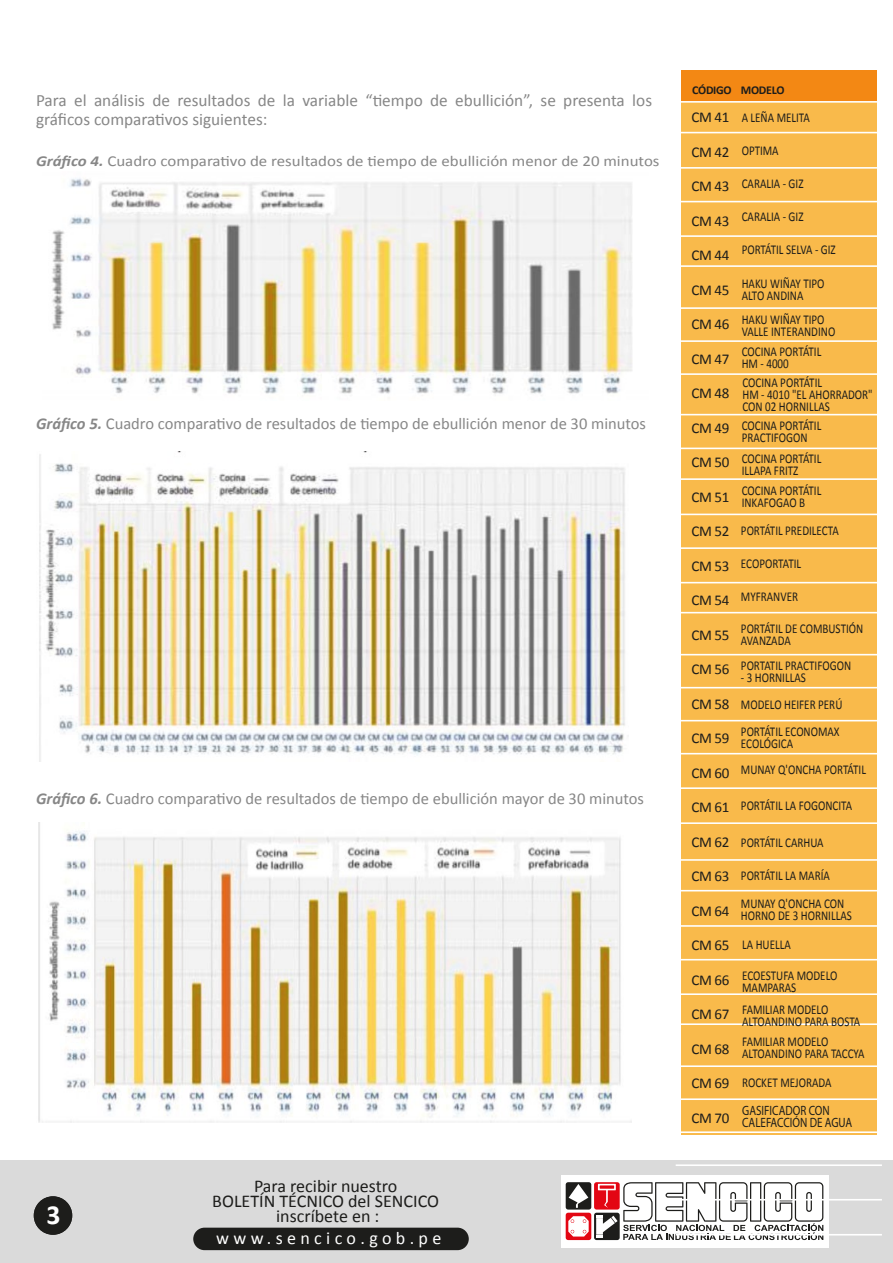
<style>
.page{position:relative;width:893px;height:1263px;background:#fff}
.page>*{position:absolute;margin:0;border:0;box-sizing:border-box;transform-origin:0 0}
.t1{font:700 27.75px "Calibri";color:#fff}
.t2{font:18px/15px "Calibri";color:#1d1d1b;text-align:center}
.t3{font:18px "Calibri";letter-spacing:.24em;color:#fff}
.t4{font:17.25px/18.8px "Calibri";color:#878787}
.t5{font:16.5px "Calibri";color:#878787}
.t6{font:15.15px "Calibri";color:#878787;scale:1.11 1}
.t7{font:15px "Calibri";letter-spacing:-.025em;color:#1d1d1b}
.t8{font:13.5px/12px "Calibri";color:#1d1d1b;scale:.82 1}
.t9{font:13.5px/12px "Myriad Pro";color:#1d1d1b;scale:.82 1}
.t10{font:700 12px "Calibri";letter-spacing:-.025em;color:#1d1d1b}
.s1{font-weight:700;font-style:italic}
</style>
<div class="page">
<div style="left:0;top:1160px;width:893px;height:103px;background:#dadada"></div>
<div style="left:561px;top:1175px;width:267px;height:72px;background:#fff"></div>
<div style="left:566px;top:1182px;width:25px;height:27px;background:#1d1d1b;border-radius:3px"></div>
<svg style="left:569px;top:1184px;width:19px;height:24px"></svg>
<div style="left:594px;top:1182px;width:26px;height:27px;background:#e30613;border-radius:3px"></div>
<div style="left:594px;top:1213px;width:26px;height:27px;background:#1d1d1b;border-radius:3px"></div>
<div style="left:566px;top:1213px;width:25px;height:27px;background:#e30613;border-radius:3px"></div>
<svg style="left:568px;top:1216px;width:21px;height:20px"></svg>
<svg style="left:596px;top:1182px;width:227px;height:58px"></svg>
<div style="left:34px;top:1196px;width:38px;height:39px;background:#1d1d1b;border-radius:50%"></div>
<div style="left:193px;top:1228px;width:276px;height:22px;background:#1d1d1b;border-radius:11px"></div>
<img style="left:52px;top:178px;width:580px;height:216px">
<img style="left:39px;top:451px;width:586px;height:310px">
<img style="left:38px;top:823px;width:594px;height:300px">
<div style="left:681px;top:70px;width:196px;height:1064px;background:#f9ba4b"></div>
<div style="left:681px;top:70px;width:196px;height:32px;background:#f38814"></div>
<hr style="left:676px;top:101px;width:206px;height:2px;background:#fff">
<hr style="left:676px;top:132px;width:206px;height:1px;background:#fff">
<hr style="left:676px;top:167px;width:206px;height:2px;background:#fff">
<hr style="left:676px;top:201px;width:206px;height:1px;background:#fff">
<hr style="left:676px;top:235px;width:206px;height:2px;background:#fff">
<hr style="left:676px;top:265px;width:206px;height:2px;background:#fff">
<hr style="left:676px;top:307px;width:206px;height:2px;background:#fff">
<hr style="left:676px;top:340px;width:206px;height:2px;background:#fff">
<hr style="left:676px;top:373px;width:206px;height:2px;background:#fff">
<hr style="left:676px;top:414px;width:206px;height:1px;background:#fff">
<hr style="left:676px;top:448px;width:206px;height:1px;background:#fff">
<hr style="left:676px;top:478px;width:206px;height:2px;background:#fff">
<hr style="left:676px;top:514px;width:206px;height:1px;background:#fff">
<hr style="left:676px;top:547px;width:206px;height:2px;background:#fff">
<hr style="left:676px;top:582px;width:206px;height:1px;background:#fff">
<hr style="left:676px;top:612px;width:206px;height:1px;background:#fff">
<hr style="left:676px;top:654px;width:206px;height:1px;background:#fff">
<hr style="left:676px;top:687px;width:206px;height:1px;background:#fff">
<hr style="left:676px;top:720px;width:206px;height:1px;background:#fff">
<hr style="left:676px;top:822px;width:206px;height:2px;background:#fff">
<hr style="left:676px;top:787px;width:206px;height:2px;background:#fff">
<hr style="left:676px;top:753px;width:206px;height:1px;background:#fff">
<hr style="left:676px;top:859px;width:206px;height:2px;background:#fff">
<hr style="left:676px;top:890px;width:206px;height:1px;background:#fff">
<hr style="left:676px;top:925px;width:206px;height:2px;background:#fff">
<hr style="left:676px;top:959px;width:206px;height:1px;background:#fff">
<hr style="left:676px;top:993px;width:206px;height:2px;background:#fff">
<hr style="left:676px;top:1023px;width:206px;height:2px;background:#fff">
<hr style="left:676px;top:1065px;width:206px;height:2px;background:#fff">
<hr style="left:676px;top:1098px;width:206px;height:2px;background:#fff">
<hr style="left:676px;top:1131px;width:206px;height:2px;background:#fff">
<hr style="left:676px;top:1234px;width:206px;height:1px;background:#fff">
<hr style="left:676px;top:1199px;width:206px;height:1px;background:#fff">
<hr style="left:676px;top:1164px;width:206px;height:2px;background:#fff">
<p class="t4" style="left:36px;top:90px;width:618px">Para el análisis de resultados de la variable “tiempo de ebullición”, se presenta los gráficos comparativos siguientes:</p>
<p class="t6" style="left:36px;top:151px;width:563px"><span class="s1">Gráfico 4.</span> Cuadro comparativo de resultados de tiempo de ebullición menor de 20 minutos</p>
<p class="t5" style="left:36px;top:413px;width:612px"><span class="s1">Gráfico 5.</span> Cuadro comparativo de resultados de tiempo de ebullición menor de 30 minutos</p>
<p class="t5" style="left:36px;top:788px;width:610px"><span class="s1">Gráfico 6.</span> Cuadro comparativo de resultados de tiempo de ebullición mayor de 30 minutos</p>
<h1 class="t1" style="left:46px;top:1197px;width:16px">13</h1>
<h2 class="t2" style="left:212px;top:1177px;width:228px">Para recibir nuestro<br>BOLETÍN TÉCNICO del SENCICO inscríbete en :</h2>
<h2 class="t3" style="left:216px;top:1226px;width:227px">www.sencico.gob.pe</h2>
<p class="t10" style="left:692px;top:83px;width:94px">CÓDIGO MODELO</p>
<p class="t7" style="left:691px;top:108px;width:40px">CM 41</p>
<p class="t7" style="left:691px;top:142px;width:40px">CM 42</p>
<p class="t7" style="left:691px;top:177px;width:40px">CM 43</p>
<p class="t7" style="left:691px;top:211px;width:40px">CM 43</p>
<p class="t7" style="left:691px;top:246px;width:40px">CM 44</p>
<p class="t7" style="left:691px;top:280px;width:40px">CM 45</p>
<p class="t7" style="left:691px;top:315px;width:40px">CM 46</p>
<p class="t7" style="left:691px;top:349px;width:40px">CM 47</p>
<p class="t7" style="left:691px;top:384px;width:40px">CM 48</p>
<p class="t7" style="left:691px;top:418px;width:40px">CM 49</p>
<p class="t7" style="left:691px;top:453px;width:40px">CM 50</p>
<p class="t7" style="left:691px;top:487px;width:40px">CM 51</p>
<p class="t7" style="left:691px;top:522px;width:40px">CM 52</p>
<p class="t7" style="left:691px;top:556px;width:40px">CM 53</p>
<p class="t7" style="left:691px;top:591px;width:40px">CM 54</p>
<p class="t7" style="left:691px;top:625px;width:40px">CM 55</p>
<p class="t7" style="left:691px;top:660px;width:40px">CM 56</p>
<p class="t7" style="left:691px;top:694px;width:40px">CM 58</p>
<p class="t7" style="left:691px;top:729px;width:40px">CM 59</p>
<p class="t7" style="left:691px;top:763px;width:40px">CM 60</p>
<p class="t7" style="left:691px;top:798px;width:40px">CM 61</p>
<p class="t7" style="left:691px;top:832px;width:40px">CM 62</p>
<p class="t7" style="left:691px;top:867px;width:40px">CM 63</p>
<p class="t7" style="left:691px;top:901px;width:40px">CM 64</p>
<p class="t7" style="left:691px;top:936px;width:40px">CM 65</p>
<p class="t7" style="left:691px;top:970px;width:40px">CM 66</p>
<p class="t7" style="left:691px;top:1005px;width:40px">CM 67</p>
<p class="t7" style="left:691px;top:1039px;width:40px">CM 68</p>
<p class="t7" style="left:691px;top:1074px;width:40px">CM 69</p>
<p class="t7" style="left:691px;top:1108px;width:40px">CM 70</p>
<p class="t8" style="left:742px;top:111px;width:85px">A LEÑA MELITA</p>
<p class="t8" style="left:742px;top:144px;width:47px">OPTIMA</p>
<p class="t8" style="left:742px;top:177px;width:77px">CARALIA - GIZ</p>
<p class="t8" style="left:742px;top:210px;width:77px">CARALIA - GIZ</p>
<p class="t8" style="left:742px;top:243px;width:116px">PORTÁTIL SELVA - GIZ</p>
<p class="t8" style="left:742px;top:277px;width:103px">HAKU WIÑAY TIPO<br>ALTO ANDINA</p>
<p class="t8" style="left:742px;top:312px;width:116px">HAKU WIÑAY TIPO<br>VALLE INTERANDINO</p>
<p class="t8" style="left:742px;top:345px;width:99px">COCINA PORTÁTIL<br>HM - 4000</p>
<p class="t8" style="left:742px;top:375px;width:160px">COCINA PORTÁTIL<br>HM - 4010 "EL AHORRADOR"<br>CON 02 HORNILLAS</p>
<p class="t8" style="left:742px;top:419px;width:99px">COCINA PORTÁTIL<br>PRACTIFOGON</p>
<p class="t8" style="left:742px;top:451px;width:99px">COCINA PORTÁTIL<br>ILLAPA FRITZ</p>
<p class="t8" style="left:742px;top:484px;width:99px">COCINA PORTÁTIL<br>INKAFOGAO B</p>
<p class="t8" style="left:741px;top:523px;width:121px">PORTÁTIL PREDILECTA</p>
<p class="t8" style="left:741px;top:556px;width:75px">ECOPORTATIL</p>
<p class="t8" style="left:741px;top:589px;width:71px">MYFRANVER</p>
<p class="t8" style="left:741px;top:622px;width:151px">PORTÁTIL DE COMBUSTIÓN<br>AVANZADA</p>
<p class="t8" style="left:741px;top:658px;width:136px">PORTATIL PRACTIFOGON</p>
<p class="t8" style="left:741px;top:663px;width:125px;line-height:27px">- 3 HORNILLAS<br>MODELO HEIFER PERÚ<br>PORTÁTIL ECONOMAX</p>
<p class="t8" style="left:741px;top:729px;width:154px;line-height:26px">ECOLÓGICA<br>MUNAY Q'ONCHA PORTÁTIL</p>
<p class="t8" style="left:741px;top:799px;width:137px">PORTÁTIL LA FOGONCITA</p>
<p class="t8" style="left:741px;top:835px;width:102px">PORTÁTIL CARHUA</p>
<p class="t8" style="left:741px;top:869px;width:110px">PORTÁTIL LA MARÍA</p>
<p class="t8" style="left:741px;top:897px;width:137px">MUNAY Q'ONCHA CON<br>HORNO DE 3 HORNILLAS</p>
<p class="t8" style="left:742px;top:938px;width:61px">LA HUELLA</p>
<p class="t8" style="left:742px;top:969px;width:118px">ECOESTUFA MODELO<br>MAMPARAS</p>
<p class="t8" style="left:742px;top:1003px;width:145px">FAMILIAR MODELO<br>ALTOANDINO PARA BOSTA</p>
<p class="t8" style="left:742px;top:1035px;width:151px">FAMILIAR MODELO<br>ALTOANDINO PARA TACCYA</p>
<p class="t8" style="left:742px;top:1076px;width:110px">ROCKET MEJORADA</p>
<p class="t9" style="left:742px;top:1104px;width:136px">GASIFICADOR CON<br>CALEFACCIÓN DE AGUA</p>
</div>
